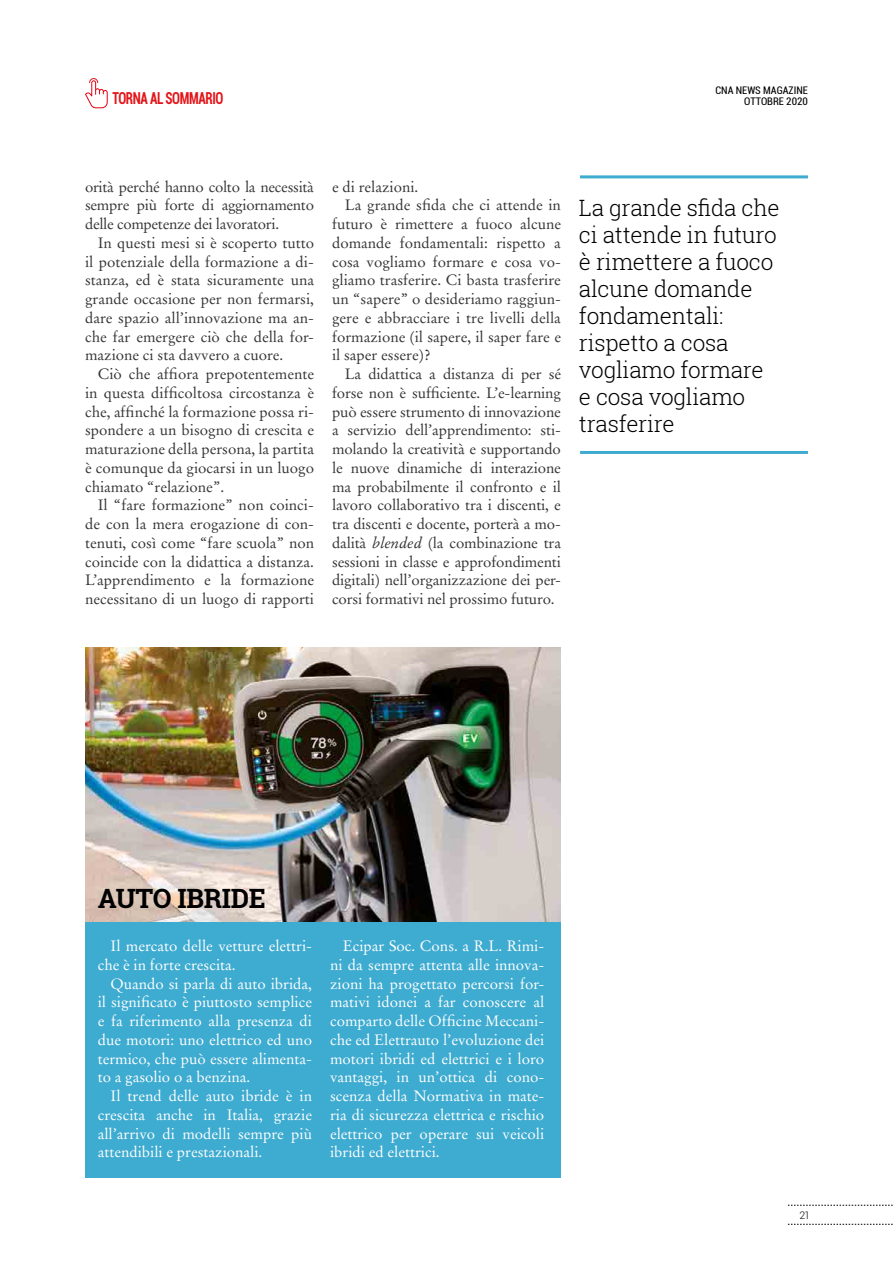
<style>
.page{position:relative;width:893px;height:1263px;background:#fff}
.page>*{position:absolute;margin:0;border:0;box-sizing:border-box;transform-origin:0 0}
.t1{font:700 26.55px "Roboto Slab";letter-spacing:-.01em;color:#000}
.t2{font:300 22.5px/27px "Roboto Slab";letter-spacing:-.01em;color:#000}
.t3{font:700 condensed 16.5px "Roboto";letter-spacing:-.03em;color:#e31519;scale:.8 1}
.t4{font:15px/18.8px "Stempel Garamond";letter-spacing:-.01em;color:#333;text-align:justify}
.t5{font:15px/18.8px "Stempel Garamond";color:#fff;text-align:justify}
.t6{font:condensed 10.5px/10.5px "Roboto";color:#000;text-align:right}
.t7{font:300 10.5px "Roboto";color:#000}
.s1{font-style:italic}
</style>
<div class="page">
<div style="left:85px;top:866px;width:476px;height:312px;background:#3eabd0"></div>
<img style="left:85px;top:648px;width:476px;height:274px">
<svg style="left:788px;top:1205px;width:105px;height:1px"></svg>
<svg style="left:788px;top:1224px;width:105px;height:1px"></svg>
<hr style="left:580px;top:451px;width:228px;height:3px;background:#3eabd0">
<hr style="left:580px;top:175px;width:228px;height:3px;background:#3eabd0">
<svg style="left:85px;top:78px;width:23px;height:30px"></svg>
<p class="t3" style="left:112px;top:86px;width:140px">TORNA AL SOMMARIO</p>
<p class="t6" style="left:715px;top:85px;width:94px">CNA NEWS MAGAZINE<br>OTTOBRE 2020</p>
<p class="t4" style="left:85px;top:177px;width:230px">orità perché hanno colto la necessità sempre più forte di aggiornamento delle competenze dei lavoratori.</p>
<p class="t4" style="left:85px;top:233px;width:230px;text-indent:13px">In questi mesi si è scoperto tutto il potenziale della formazione a di&shy;stanza, ed è stata sicuramente una grande occasione per non fermarsi, dare spazio all’innovazione ma an&shy;che far emergere ciò che della for&shy;mazione ci sta davvero a cuore.</p>
<p class="t4" style="left:85px;top:365px;width:230px;text-indent:13px">Ciò che affiora prepotentemente in questa difficoltosa circostanza è che, affinché la formazione possa ri&shy;spondere a un bisogno di crescita e maturazione della persona, la partita è comunque da giocarsi in un luogo chiamato “relazione”.</p>
<p class="t4" style="left:85px;top:496px;width:230px;text-indent:13px">Il “fare formazione” non coinci&shy;de con la mera erogazione di con&shy;tenuti, così come “fare scuola” non coincide con la didattica a distanza.<br>L’apprendimento e la formazione necessitano di un luogo di rapporti</p>
<p class="t4" style="left:332px;top:177px;width:88px">e di relazioni.</p>
<p class="t4" style="left:345px;top:196px;width:218px">La grande sfida che ci attende in</p>
<p class="t4" style="left:332px;top:215px;width:230px">futuro è rimettere a fuoco alcune</p>
<p class="t4" style="left:332px;top:233px;width:230px">domande fondamentali: rispetto a</p>
<p class="t4" style="left:332px;top:252px;width:230px">cosa vogliamo formare e cosa vo-</p>
<p class="t4" style="left:332px;top:271px;width:230px">gliamo trasferire. Ci basta trasferire</p>
<p class="t4" style="left:332px;top:290px;width:230px">un “sapere” o desideriamo raggiun-</p>
<p class="t4" style="left:332px;top:308px;width:230px">gere e abbracciare i tre livelli della</p>
<p class="t4" style="left:332px;top:327px;width:230px">formazione (il sapere, il saper fare e</p>
<p class="t4" style="left:332px;top:346px;width:100px">il saper essere)?</p>
<p class="t4" style="left:345px;top:365px;width:218px">La didattica a distanza di per sé</p>
<p class="t4" style="left:332px;top:383px;width:230px">forse non è sufficiente. L’e-learning</p>
<p class="t4" style="left:332px;top:402px;width:230px">può essere strumento di innovazione</p>
<p class="t4" style="left:332px;top:421px;width:230px">a servizio dell’apprendimento: sti-</p>
<p class="t4" style="left:332px;top:440px;width:230px">molando la creatività e supportando</p>
<p class="t4" style="left:332px;top:458px;width:230px">le nuove dinamiche di interazione</p>
<p class="t4" style="left:332px;top:477px;width:230px">ma probabilmente il confronto e il</p>
<p class="t4" style="left:332px;top:496px;width:230px">lavoro collaborativo tra i discenti, e</p>
<p class="t4" style="left:332px;top:515px;width:230px">tra discenti e docente, porterà a mo-</p>
<p class="t4" style="left:332px;top:533px;width:230px">dalità <span class="s1">blended</span> (la combinazione tra</p>
<p class="t4" style="left:332px;top:552px;width:230px">sessioni in classe e approfondimenti</p>
<p class="t4" style="left:332px;top:571px;width:230px">digitali) nell’organizzazione dei per-</p>
<p class="t4" style="left:332px;top:590px;width:224px">corsi formativi nel prossimo futuro.</p>
<h2 class="t2" style="left:579px;top:194px;width:202px">La grande sfida che ci attende in futuro è rimettere a fuoco alcune domande fondamentali: rispetto a cosa vogliamo formare e cosa vogliamo trasferire</h2>
<h1 class="t1" style="left:98px;top:880px;width:170px">AUTO IBRIDE</h1>
<p class="t5" style="left:98px;top:937px;width:216px;text-indent:13px">Il mercato delle vetture elettri&shy;che è in forte crescita.</p>
<p class="t5" style="left:98px;top:974px;width:216px;text-indent:13px">Quando si parla di auto ibrida, il significato è piuttosto semplice e fa riferimento alla presenza di due motori: uno elettrico ed uno termico, che può essere alimenta&shy;to a gasolio o a benzina.</p>
<p class="t5" style="left:98px;top:1087px;width:216px;text-indent:13px">Il trend delle auto ibride è in crescita anche in Italia, grazie all’arrivo di modelli sempre più attendibili e prestazionali.</p>
<p class="t5" style="left:330px;top:937px;width:216px;text-indent:13px">Ecipar Soc. Cons. a R.L. Rimi&shy;ni da sempre attenta alle innova&shy;zioni ha progettato percorsi for&shy;mativi idonei a far conoscere al comparto delle Officine Meccani&shy;che ed Elettrauto l’evoluzione dei motori ibridi ed elettrici e i loro vantaggi, in un’ottica di cono&shy;scenza della Normativa in mate&shy;ria di sicurezza elettrica e rischio elettrico per operare sui veicoli ibridi ed elettrici.</p>
<p class="t7" style="left:799px;top:1208px;width:11px">21</p>
</div>
